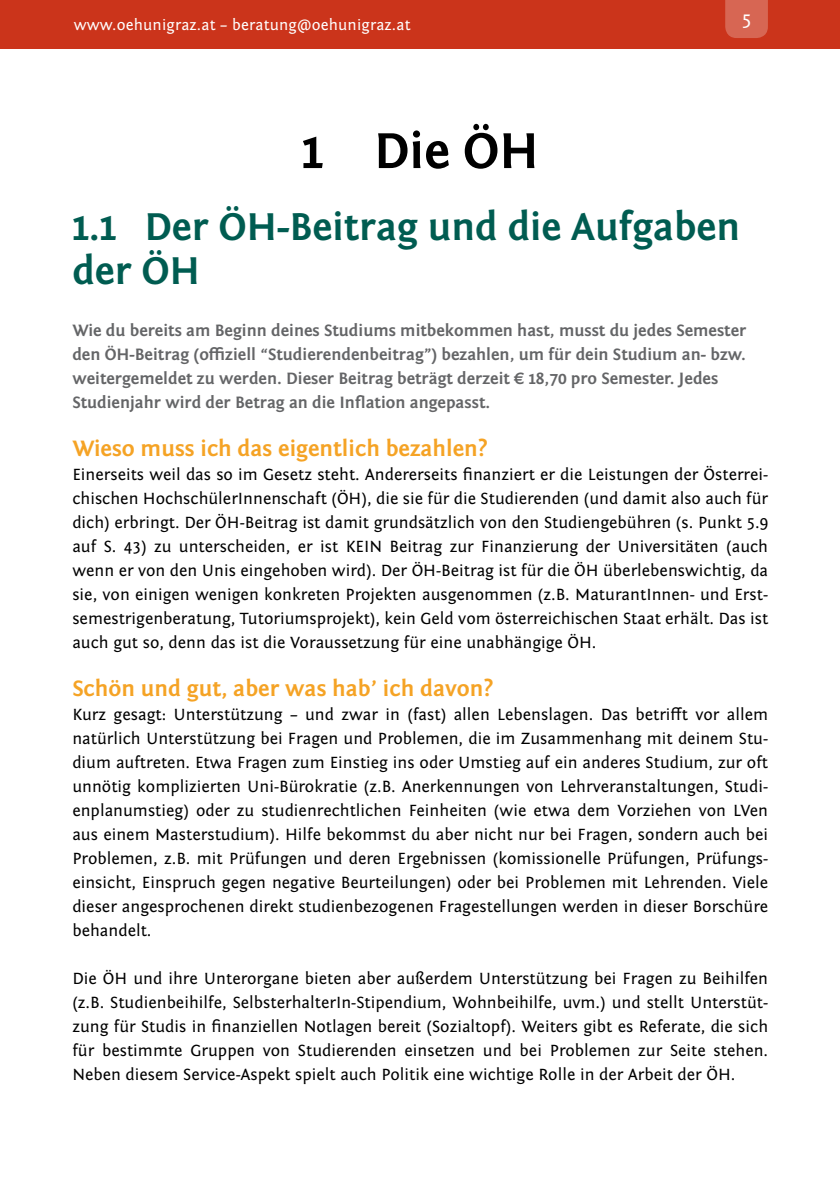
<style>
.page{position:relative;width:840px;height:1191px;background:#fff}
.page>*{position:absolute;margin:0;border:0;box-sizing:border-box;transform-origin:0 0}
.t1{font:700 52px "Fontin Sans";color:#000}
.t2{font:700 40px/44px "Fontin Sans";color:#005c51}
.t3{font:700 23px "Fontin Sans";color:#f5a325}
.t4{font:20px "Fontin Sans";color:#fff}
.t5{font:17px/24px "Fontin Sans";color:#000;text-align:justify}
.t6{font:700 17px/24px "Fontin Sans";color:#646567}
.t7{font:16px "Fontin Sans";letter-spacing:.01em;color:#fff}
</style>
<div class="page">
<div style="left:0;top:0;width:839px;height:49px;background:#cb341b"></div>
<div style="left:725px;top:0;width:42px;height:38px;background:#d76653"></div>
<p class="t7" style="left:74px;top:16px;width:338px">www.oehunigraz.at – beratung@oehunigraz.at</p>
<p class="t4" style="left:741px;top:8px;width:11px">5</p>
<h1 class="t1" style="left:301px;top:122px;width:238px">1 Die ÖH</h1>
<h2 class="t2" style="left:72px;top:206px;width:669px">1.1 Der ÖH-Beitrag und die Aufgaben der ÖH</h2>
<p class="t6" style="left:72px;top:319px;width:675px">Wie du bereits am Beginn deines Studiums mitbekommen hast, musst du jedes Semester den ÖH-Beitrag (offiziell “Studierendenbeitrag”) bezahlen, um für dein Studium an- bzw. weitergemeldet zu werden. Dieser Beitrag beträgt derzeit € 18,70 pro Semester. Jedes Studienjahr wird der Betrag an die Inflation angepasst.</p>
<h3 class="t3" style="left:72px;top:436px;width:417px">Wieso muss ich das eigentlich bezahlen?</h3>
<p class="t5" style="left:72px;top:463px;width:697px">Einerseits weil das so im Gesetz steht. Andererseits finanziert er die Leistungen der Österrei&shy;chischen HochschülerInnenschaft (ÖH), die sie für die Studierenden (und damit also auch für dich) erbringt. Der ÖH-Beitrag ist damit grundsätzlich von den Studiengebühren (s. Punkt 5.9 auf S. 43) zu unterscheiden, er ist KEIN Beitrag zur Finanzierung der Universitäten (auch wenn er von den Unis eingehoben wird). Der ÖH-Beitrag ist für die ÖH überlebenswichtig, da sie, von einigen wenigen konkreten Projekten ausgenommen (z.B. MaturantInnen- und Erst&shy;semestrigenberatung, Tutoriumsprojekt), kein Geld vom österreichischen Staat erhält. Das ist auch gut so, denn das ist die Voraussetzung für eine unabhängige ÖH.</p>
<h3 class="t3" style="left:72px;top:676px;width:422px">Schön und gut, aber was hab’ ich davon?</h3>
<p class="t5" style="left:72px;top:703px;width:697px">Kurz gesagt: Unterstützung – und zwar in (fast) allen Lebenslagen. Das betrifft vor allem natürlich Unterstützung bei Fragen und Problemen, die im Zusammenhang mit deinem Stu&shy;dium auftreten. Etwa Fragen zum Einstieg ins oder Umstieg auf ein anderes Studium, zur oft unnötig komplizierten Uni-Bürokratie (z.B. Anerkennungen von Lehrveranstaltungen, Studi&shy;enplanumstieg) oder zu studienrechtlichen Feinheiten (wie etwa dem Vorziehen von LVen aus einem Masterstudium). Hilfe bekommst du aber nicht nur bei Fragen, sondern auch bei Problemen, z.B. mit Prüfungen und deren Ergebnissen (komissionelle Prüfungen, Prüfungs&shy;einsicht, Einspruch gegen negative Beurteilungen) oder bei Problemen mit Lehrenden. Viele dieser angesprochenen direkt studienbezogenen Fragestellungen werden in dieser Borschüre behandelt.</p>
<p class="t5" style="left:72px;top:967px;width:697px">Die ÖH und ihre Unterorgane bieten aber außerdem Unterstützung bei Fragen zu Beihilfen (z.B. Studienbeihilfe, SelbsterhalterIn-Stipendium, Wohnbeihilfe, uvm.) und stellt Unterstüt&shy;zung für Studis in finanziellen Notlagen bereit (Sozialtopf). Weiters gibt es Referate, die sich für bestimmte Gruppen von Studierenden einsetzen und bei Problemen zur Seite stehen.<br>Neben diesem Service-Aspekt spielt auch Politik eine wichtige Rolle in der Arbeit der ÖH.</p>
</div>
